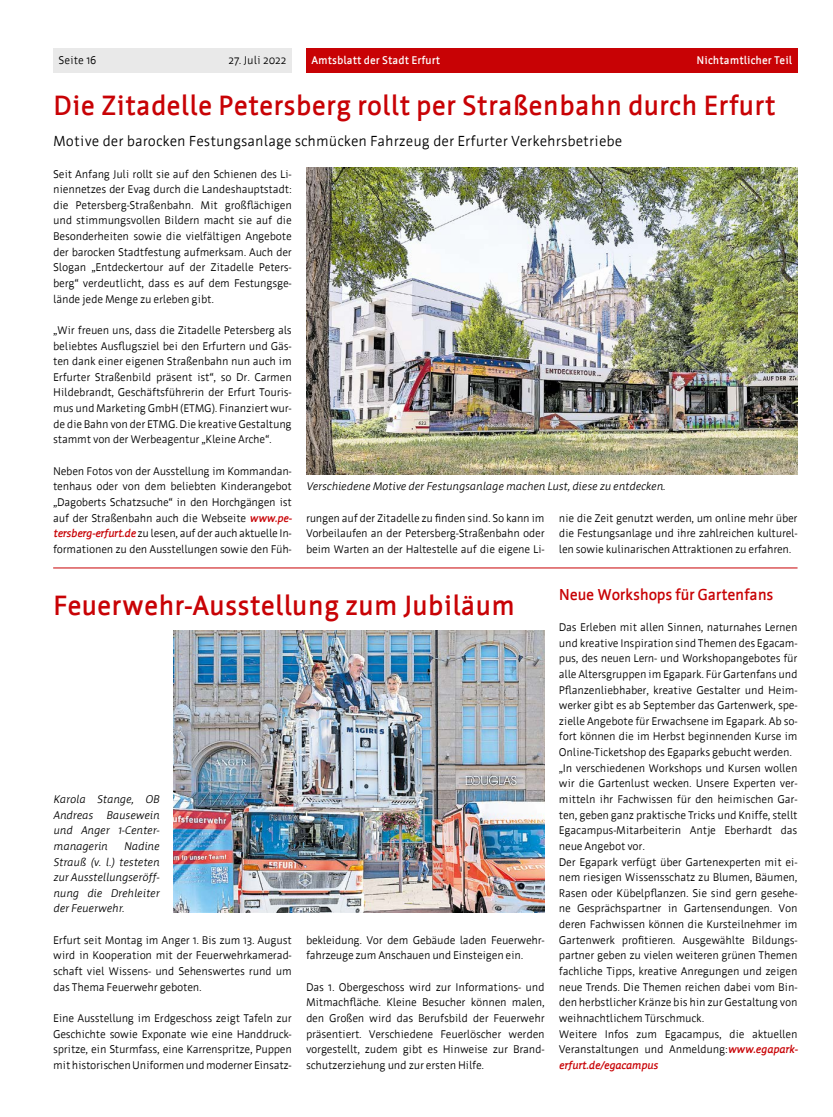
<style>
.page{position:relative;width:833px;height:1117px;background:#fff}
.page>*{position:absolute;margin:0;border:0;box-sizing:border-box;transform-origin:0 0}
.H1-u1{font:700 27.5px "Werk";color:#c80205}
.H1-u3{font:700 15.62px "Werk";letter-spacing:-.02em;color:#c80205}
.P-uz{font:14.38px "Werk";color:#000}
.P-Normal{font:11px/15.6px "Werk";letter-spacing:-.025em;color:#000;text-align:justify}
.P-Normal1{font:11px/15.6px "Werk";letter-spacing:-.02em;color:#000;text-align:justify}
.t1{font:italic 11px/15.6px "Werk";letter-spacing:-.02em;color:#000;text-align:justify}
.t2{font:700 11px "Werk";color:#fff}
.P-Normal1-2{font:11px "Werk";color:#000}
.s1{font-weight:700;font-style:italic;color:#c80205}
</style>
<div class="page">
<div style="left:53px;top:48px;width:239px;height:25px;background:#e9e9e9"></div>
<div style="left:306px;top:48px;width:491px;height:25px;background:#c80205"></div>
<img style="left:306px;top:168px;width:491px;height:306px">
<hr style="left:53px;top:567px;width:744px;height:1px;background:#c80205">
<img style="left:174px;top:630px;width:370px;height:282px">
<p class="P-Normal1" style="left:58px;top:53px;width:39px">Seite 16</p>
<p class="P-Normal1-2" style="left:228px;top:54px;width:60px">27. Juli 2022</p>
<p class="t2" style="left:311px;top:55px;width:131px">Amtsblatt der Stadt Erfurt</p>
<p class="t2" style="left:696px;top:55px;width:97px">Nichtamtlicher Teil</p>
<h1 class="H1-u1" style="left:53px;top:90px;width:724px">Die Zitadelle Petersberg rollt per Straßenbahn durch Erfurt</h1>
<p class="P-uz" style="left:53px;top:133px;width:570px">Motive der barocken Festungsanlage schmücken Fahrzeug der Erfurter Verkehrsbetriebe</p>
<p class="P-Normal" style="left:53px;top:166px;width:240px">Seit Anfang Juli rollt sie auf den Schienen des Li&shy;niennetzes der Evag durch die Landeshauptstadt: die Petersberg-Straßenbahn. Mit großflächigen und stimmungsvollen Bildern macht sie auf die Besonderheiten sowie die vielfältigen Angebote der barocken Stadtfestung aufmerksam. Auch der Slogan „Entdeckertour auf der Zitadelle Peters&shy;berg“ verdeutlicht, dass es auf dem Festungsge&shy;lände jede Menge zu erleben gibt.</p>
<p class="P-Normal" style="left:53px;top:322px;width:240px">„Wir freuen uns, dass die Zitadelle Petersberg als beliebtes Ausflugsziel bei den Erfurtern und Gäs&shy;ten dank einer eigenen Straßenbahn nun auch im Erfurter Straßenbild präsent ist“, so Dr. Carmen Hildebrandt, Geschäftsführerin der Erfurt Touris&shy;mus und Marketing GmbH (ETMG). Finanziert wur&shy;de die Bahn von der ETMG. Die kreative Gestaltung stammt von der Werbeagentur „Kleine Arche“.</p>
<p class="P-Normal" style="left:53px;top:463px;width:240px">Neben Fotos von der Ausstellung im Kommandan&shy;tenhaus oder von dem beliebten Kinderangebot „Dagoberts Schatzsuche“ in den Horchgängen ist auf der Straßenbahn auch die Webseite <span class="s1">www.pe&shy;tersberg-erfurt.de</span> zu lesen, auf der auch aktuelle In&shy;formationen zu den Ausstellungen sowie den Füh-</p>
<p class="t1" style="left:306px;top:478px;width:361px">Verschiedene Motive der Festungsanlage machen Lust, diese zu entdecken.</p>
<p class="P-Normal" style="left:306px;top:510px;width:240px">rungen auf der Zitadelle zu finden sind. So kann im Vorbeilaufen an der Petersberg-Straßenbahn oder beim Warten an der Haltestelle auf die eigene Li-</p>
<p class="P-Normal" style="left:559px;top:510px;width:240px">nie die Zeit genutzt werden, um online mehr über die Festungsanlage und ihre zahlreichen kulturel&shy;len sowie kulinarischen Attraktionen zu erfahren.</p>
<h1 class="H1-u1" style="left:53px;top:590px;width:463px">Feuerwehr-Ausstellung zum Jubiläum</h1>
<p class="t1" style="left:53px;top:791px;width:108px">Karola Stange, OB Andreas Bausewein und Anger 1-Center&shy;managerin</p>
<p class="t1" style="left:53px;top:838px;width:108px;text-indent:71px">Nadine Strauß (v. l.) testeten zur Ausstellungseröff&shy;nung die Drehleiter der Feuerwehr.</p>
<p class="P-Normal" style="left:53px;top:931px;width:240px">Erfurt seit Montag im Anger 1. Bis zum 13. August wird in Kooperation mit der Feuerwehrkamerad&shy;schaft viel Wissens- und Sehenswertes rund um das Thema Feuerwehr geboten.</p>
<p class="P-Normal" style="left:53px;top:1010px;width:240px">Eine Ausstellung im Erdgeschoss zeigt Tafeln zur Geschichte sowie Exponate wie eine Handdruck&shy;spritze, ein Sturmfass, eine Karrenspritze, Puppen mit historischen Uniformen und moderner Einsatz-</p>
<p class="P-Normal" style="left:306px;top:931px;width:240px">bekleidung. Vor dem Gebäude laden Feuerwehr&shy;fahrzeuge zum Anschauen und Einsteigen ein.</p>
<p class="P-Normal" style="left:306px;top:978px;width:240px">Das 1. Obergeschoss wird zur Informations- und Mitmachfläche. Kleine Besucher können malen, den Großen wird das Berufsbild der Feuerwehr präsentiert. Verschiedene Feuerlöscher werden vorgestellt, zudem gibt es Hinweise zur Brand&shy;schutzerziehung und zur ersten Hilfe.</p>
<h1 class="H1-u3" style="left:559px;top:585px;width:216px">Neue Workshops für Gartenfans</h1>
<p class="P-Normal1" style="left:559px;top:619px;width:240px">Das Erleben mit allen Sinnen, naturnahes Lernen und kreative Inspiration sind Themen des Egacam&shy;pus, des neuen Lern- und Workshopangebotes für alle Altersgruppen im Egapark. Für Gartenfans und Pflanzenliebhaber, kreative Gestalter und Heim&shy;werker gibt es ab September das Gartenwerk, spe&shy;zielle Angebote für Erwachsene im Egapark. Ab so&shy;fort können die im Herbst beginnenden Kurse im Online-Ticketshop des Egaparks gebucht werden.</p>
<p class="P-Normal1" style="left:559px;top:760px;width:240px">„In verschiedenen Workshops und Kursen wollen wir die Gartenlust wecken. Unsere Experten ver&shy;mitteln ihr Fachwissen für den heimischen Gar&shy;ten, geben ganz praktische Tricks und Kniffe, stellt Egacampus-Mitarbeiterin Antje Eberhardt das neue Angebot vor.</p>
<p class="P-Normal1" style="left:559px;top:853px;width:240px">Der Egapark verfügt über Gartenexperten mit ei&shy;nem riesigen Wissensschatz zu Blumen, Bäumen, Rasen oder Kübelpflanzen. Sie sind gern gesehe&shy;ne Gesprächspartner in Gartensendungen. Von deren Fachwissen können die Kursteilnehmer im Gartenwerk profitieren. Ausgewählte Bildungs&shy;partner geben zu vielen weiteren grünen Themen fachliche Tipps, kreative Anregungen und zeigen neue Trends. Die Themen reichen dabei vom Bin&shy;den herbstlicher Kränze bis hin zur Gestaltung von weihnachtlichem Türschmuck.</p>
<p class="P-Normal" style="left:559px;top:1025px;width:240px">Weitere Infos zum Egacampus, die aktuellen Veranstaltungen und Anmeldung:<span class="s1">www.egapark&shy;erfurt.de/egacampus</span></p>
</div>
